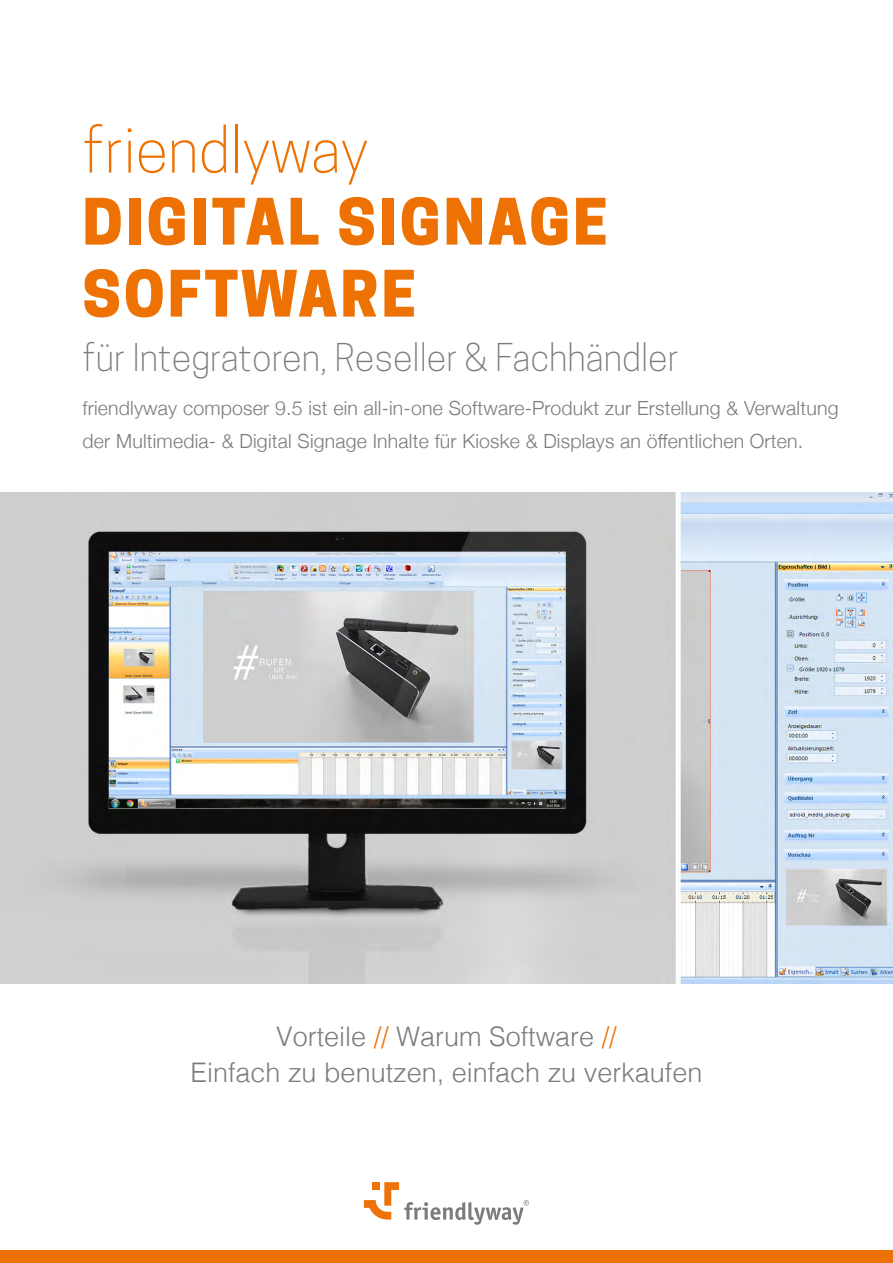
<style>
.page{position:relative;width:893px;height:1263px;background:#fff}
.page>*{position:absolute;margin:0;border:0;box-sizing:border-box;transform-origin:0 0}
.t1{font:800 60px/72px "Cooper Hewitt";letter-spacing:.05em;color:#ee7203}
.t2{font:300 60px "Cooper Hewitt";color:#ee7203}
.t3{font:300 36px "Cooper Hewitt";color:#7c7c7c}
.t4{font:300 27px "Helvetica";color:#7c7c7c}
.t5{font:300 19.5px/33px "Helvetica Neue";letter-spacing:.01em;color:#7c7c7c}
.s1{color:#ee7203}
</style>
<div class="page">
<img style="left:0;top:492px;width:893px;height:492px">
<div style="left:0;top:1250px;width:893px;height:13px;background:#ee7203"></div>
<svg style="left:364px;top:1182px;width:165px;height:43px"></svg>
<p class="t2" style="left:82px;top:115px;width:287px">friendlyway</p>
<p class="t1" style="left:82px;top:186px;width:527px">DIGITAL SIGNAGE<br>SOFTWARE</p>
<p class="t3" style="left:82px;top:336px;width:598px">für Integratoren, Reseller &amp; Fachhändler</p>
<p class="t5" style="left:82px;top:390px;width:757px">friendlyway composer 9.5 ist ein all-in-one Software-Produkt zur Erstellung &amp; Verwaltung der Multimedia- &amp; Digital Signage Inhalte für Kioske &amp; Displays an öffentlichen Orten.</p>
<p class="t4" style="left:276px;top:1013px;width:342px">Vorteile <span class="s1">//</span> Warum Software <span class="s1">//</span></p>
<p class="t4" style="left:191px;top:1049px;width:513px">Einfach zu benutzen, einfach zu verkaufen</p>
</div>
